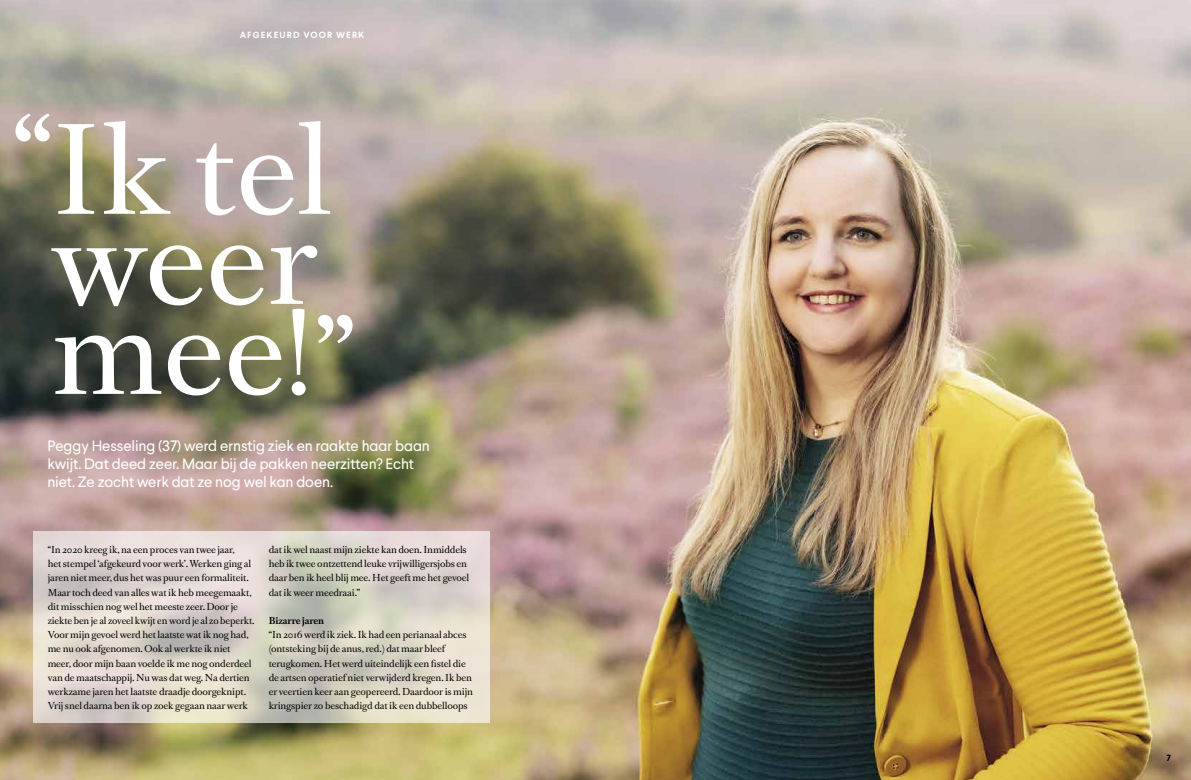
<style>
.page{position:relative;width:1191px;height:780px;background:#fff}
.page>*{position:absolute;margin:0;border:0;box-sizing:border-box;transform-origin:0 0}
.t1{font:116px/90px "Romain BP Text";color:#fff}
.t2{font:15px/18px "Larsseit";letter-spacing:-.01em;color:#fff}
.t3{font:9.1px/14.2px "Romain BP Text";letter-spacing:-.015em;color:#000}
.t4{font:700 9.1px "Romain BP Text";letter-spacing:-.015em;color:#000}
.t5{font:700 9px "Larsseit";letter-spacing:.12em;color:#fff}
.t6{font:700 9px "Larsseit";color:#000}
.s1{font-size:106.5px}
</style>
<div class="page">
<img style="left:0;top:0;width:1191px;height:780px">
<svg style="left:33px;top:531px;width:456px;height:192px"></svg>
<svg style="left:15px;top:113px;width:35px;height:28px"></svg>
<svg style="left:318px;top:315px;width:34px;height:28px"></svg>
<p class="t5" style="left:240px;top:29px;width:126px">AFGEKEURD VOOR WERK</p>
<h1 class="t1" style="left:51px;top:117px;width:282px">Ik tel weer mee<span class="s1">!</span></h1>
<h2 class="t2" style="left:47px;top:437px;width:384px">Peggy Hesseling (37) werd ernstig ziek en raakte haar baan kwijt. Dat deed zeer. Maar bij de pakken neerzitten? Echt niet. Ze zocht werk dat ze nog wel kan doen.</h2>
<p class="t3" style="left:48px;top:542px;width:208px">“In 2020 kreeg ik, na een proces van twee jaar,<br>het stempel ‘afgekeurd voor werk’. Werken ging al jaren niet meer, dus het was puur een formaliteit.<br>Maar toch deed van alles wat ik heb meegemaakt, dit misschien nog wel het meeste zeer. Door je ziekte ben je al zoveel kwijt en word je al zo beperkt.<br>Voor mijn gevoel werd het laatste wat ik nog had, me nu ook afgenomen. Ook al werkte ik niet meer, door mijn baan voelde ik me nog onderdeel van de maatschappij. Nu was dat weg. Na dertien werkzame jaren het laatste draadje doorgeknipt.<br>Vrij snel daarna ben ik op zoek gegaan naar werk</p>
<p class="t3" style="left:269px;top:542px;width:202px">dat ik wel naast mijn ziekte kan doen. Inmiddels heb ik twee ontzettend leuke vrijwilligersjobs en daar ben ik heel blij mee. Het geeft me het gevoel dat ik weer meedraai.”</p>
<p class="t4" style="left:269px;top:612px;width:57px">Bizarre jaren</p>
<p class="t3" style="left:269px;top:627px;width:206px">“In 2016 werd ik ziek. Ik had een perianaal abces (ontsteking bij de anus, red.) dat maar bleef terugkomen. Het werd uiteindelijk een fistel die de artsen operatief niet verwijderd kregen. Ik ben er veertien keer aan geopereerd. Daardoor is mijn kringspier zo beschadigd dat ik een dubbelloops</p>
<p class="t6" style="left:1166px;top:752px;width:6px">7</p>
</div>
